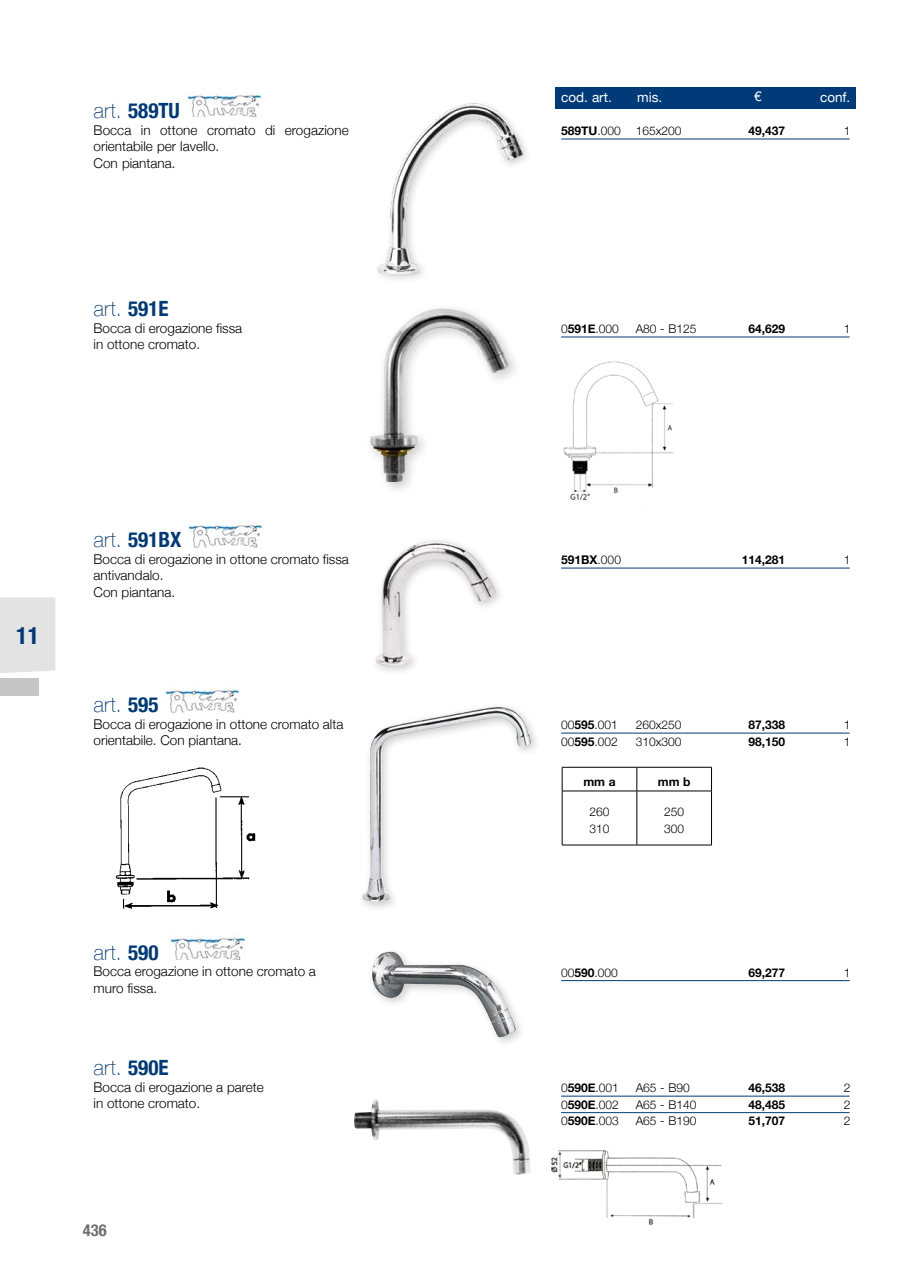
<style>
.page{position:relative;width:915px;height:1263px;background:#fff}
.page>*{position:absolute;margin:0;border:0;box-sizing:border-box;transform-origin:0 0}
.t1{font:700 condensed 24px "Helvetica Neue";color:#003a78}
.codici_articolo{font:100 21px "Helvetica Neue";letter-spacing:.015em;color:#003a78}
.codici_articolo-2{font:700 condensed 21px "Helvetica Neue";color:#003a78}
.t2{font:700 condensed 16.5px "Helvetica Neue";color:#706f6f}
.t3{font:300 13.5px/16.5px "Helvetica Neue";color:#000}
.t4{font:13.5px "Helvetica Neue";color:#fff}
.filetto{font:300 12px "Helvetica Neue";color:#000}
.filetto-2{font:700 12px "Helvetica Neue";color:#000}
.tabella{font:300 12px "Helvetica Neue";color:#000}
.tabella-2{font:700 12px "Helvetica Neue";color:#000}
.s1{font-weight:100;font-stretch:normal}
.s2{font-weight:700;font-stretch:condensed}
.s3{font-weight:700}
.s4{font-weight:300}
</style>
<div class="page">
<div style="left:555px;top:87px;width:300px;height:21px;background:#003a78"></div>
<img style="left:188px;top:523px;width:74px;height:24px">
<img style="left:165px;top:688px;width:74px;height:24px">
<img style="left:170px;top:936px;width:75px;height:24px">
<hr style="left:561px;top:139px;width:288px;height:1px;background:#003a78">
<hr style="left:561px;top:337px;width:288px;height:1px;background:#003a78">
<hr style="left:561px;top:568px;width:288px;height:1px;background:#003a78">
<hr style="left:561px;top:733px;width:288px;height:1px;background:#003a78">
<hr style="left:561px;top:980px;width:288px;height:1px;background:#003a78">
<hr style="left:561px;top:1096px;width:288px;height:1px;background:#003a78">
<hr style="left:561px;top:1112px;width:288px;height:1px;background:#003a78">
<img style="left:377px;top:104px;width:145px;height:169px">
<div style="left:371px;top:536px;width:135px;height:141px;background:#000;opacity:.2"></div>
<img style="left:375px;top:541px;width:121px;height:124px">
<hr style="left:561px;top:767px;width:75px;height:1px;background:#000">
<svg style="left:561px;top:767px;width:1px;height:24px"></svg>
<hr style="left:636px;top:767px;width:75px;height:1px;background:#000">
<svg style="left:636px;top:767px;width:1px;height:24px"></svg>
<svg style="left:711px;top:767px;width:1px;height:24px"></svg>
<hr style="left:561px;top:791px;width:75px;height:1px;background:#000">
<hr style="left:561px;top:791px;width:1px;height:54px;background:#000">
<hr style="left:636px;top:791px;width:75px;height:1px;background:#000">
<hr style="left:636px;top:791px;width:1px;height:54px;background:#000">
<hr style="left:711px;top:791px;width:1px;height:54px;background:#000">
<hr style="left:561px;top:845px;width:75px;height:1px;background:#000">
<hr style="left:636px;top:845px;width:75px;height:1px;background:#000">
<img style="left:362px;top:706px;width:169px;height:196px">
<img style="left:115px;top:767px;width:141px;height:142px">
<img style="left:372px;top:951px;width:145px;height:88px">
<img style="left:563px;top:361px;width:111px;height:140px">
<img style="left:370px;top:309px;width:140px;height:173px">
<img style="left:353px;top:1099px;width:177px;height:76px">
<img style="left:551px;top:1150px;width:172px;height:76px">
<img style="left:187px;top:93px;width:74px;height:24px">
<div style="left:0;top:597px;width:55px;height:76px;background:#e4e3e4"></div>
<div style="left:0;top:678px;width:38px;height:17px;background:#c6c6c6"></div>
<p class="codici_articolo-2" style="left:94px;top:93px;width:88px"><span class="s1">art.</span> 589TU</p>
<p class="t3" style="left:94px;top:121px;width:256px">Bocca in ottone cromato di erogazione orientabile per lavello.</p>
<p class="t3" style="left:94px;top:154px;width:83px">Con piantana.</p>
<p class="codici_articolo" style="left:94px;top:293px;width:76px">art. <span class="s2">591E</span></p>
<p class="t3" style="left:94px;top:319px;width:150px">Bocca di erogazione fissa</p>
<p class="t3" style="left:94px;top:335px;width:108px">in ottone cromato.</p>
<h1 class="t1" style="left:16px;top:615px;width:25px">11</h1>
<p class="codici_articolo-2" style="left:94px;top:522px;width:89px"><span class="s1">art.</span> 591BX</p>
<p class="t3" style="left:94px;top:550px;width:257px">Bocca di erogazione in ottone cromato fissa antivandalo.</p>
<p class="t3" style="left:94px;top:583px;width:83px">Con piantana.</p>
<p class="codici_articolo" style="left:94px;top:689px;width:66px">art. <span class="s2">595</span></p>
<p class="t3" style="left:94px;top:715px;width:251px">Bocca di erogazione in ottone cromato alta orientabile. Con piantana.</p>
<p class="codici_articolo" style="left:94px;top:936px;width:66px">art. <span class="s2">590</span></p>
<p class="t3" style="left:94px;top:962px;width:224px">Bocca erogazione in ottone cromato a muro fissa.</p>
<p class="codici_articolo" style="left:94px;top:1052px;width:76px">art. <span class="s2">590E</span></p>
<p class="t3" style="left:94px;top:1078px;width:172px">Bocca di erogazione a parete</p>
<p class="t3" style="left:94px;top:1094px;width:108px">in ottone cromato.</p>
<p class="t2" style="left:83px;top:1217px;width:25px">436</p>
<p class="t4" style="left:561px;top:87px;width:52px">cod. art.</p>
<p class="t4" style="left:637px;top:87px;width:27px">mis.</p>
<p class="t4" style="left:754px;top:86px;width:9px">€</p>
<p class="t4" style="left:819px;top:87px;width:32px">conf.</p>
<p class="filetto" style="left:561px;top:121px;width:122px"><span class="s3">589TU</span>.000 165x200</p>
<p class="filetto-2" style="left:748px;top:122px;width:38px">49,437</p>
<p class="filetto" style="left:843px;top:121px;width:8px">1</p>
<p class="tabella" style="left:561px;top:319px;width:59px">0<span class="s3">591E</span>.000</p>
<p class="tabella" style="left:635px;top:319px;width:62px">A80 - B125</p>
<p class="tabella-2" style="left:748px;top:320px;width:38px">64,629</p>
<p class="tabella" style="left:843px;top:319px;width:8px">1</p>
<p class="filetto-2" style="left:561px;top:551px;width:61px">591BX<span class="s4">.000</span></p>
<p class="filetto-2" style="left:741px;top:551px;width:45px">114,281</p>
<p class="filetto" style="left:843px;top:550px;width:8px">1</p>
<p class="filetto" style="left:561px;top:715px;width:58px">00<span class="s3">595</span>.001</p>
<p class="filetto" style="left:635px;top:715px;width:47px">260x250</p>
<p class="filetto-2" style="left:748px;top:716px;width:38px">87,338</p>
<p class="filetto" style="left:843px;top:715px;width:8px">1</p>
<p class="filetto" style="left:561px;top:732px;width:58px">00<span class="s3">595</span>.002</p>
<p class="filetto" style="left:635px;top:732px;width:47px">310x300</p>
<p class="filetto-2" style="left:748px;top:732px;width:38px">98,150</p>
<p class="filetto" style="left:843px;top:732px;width:8px">1</p>
<p class="filetto-2" style="left:583px;top:772px;width:34px">mm a</p>
<p class="filetto-2" style="left:657px;top:772px;width:34px">mm b</p>
<p class="filetto" style="left:589px;top:802px;width:22px">260</p>
<p class="filetto" style="left:589px;top:819px;width:22px">310</p>
<p class="filetto" style="left:664px;top:802px;width:22px">250</p>
<p class="filetto" style="left:664px;top:819px;width:22px">300</p>
<p class="filetto" style="left:561px;top:963px;width:58px">00<span class="s3">590</span>.000</p>
<p class="filetto-2" style="left:748px;top:963px;width:38px">69,277</p>
<p class="filetto" style="left:843px;top:963px;width:8px">1</p>
<p class="filetto" style="left:561px;top:1078px;width:59px">0<span class="s3">590E</span>.001</p>
<p class="filetto" style="left:635px;top:1078px;width:56px">A65 - B90</p>
<p class="filetto-2" style="left:748px;top:1079px;width:38px">46,538</p>
<p class="filetto" style="left:843px;top:1078px;width:8px">2</p>
<p class="filetto" style="left:561px;top:1095px;width:59px">0<span class="s3">590E</span>.002</p>
<p class="filetto" style="left:635px;top:1095px;width:62px">A65 - B140</p>
<p class="filetto-2" style="left:748px;top:1095px;width:38px">48,485</p>
<p class="filetto" style="left:843px;top:1095px;width:8px">2</p>
<p class="filetto" style="left:561px;top:1111px;width:59px">0<span class="s3">590E</span>.003</p>
<p class="filetto" style="left:635px;top:1111px;width:62px">A65 - B190</p>
<p class="filetto-2" style="left:748px;top:1112px;width:38px">51,707</p>
<p class="filetto" style="left:843px;top:1111px;width:8px">2</p>
</div>
